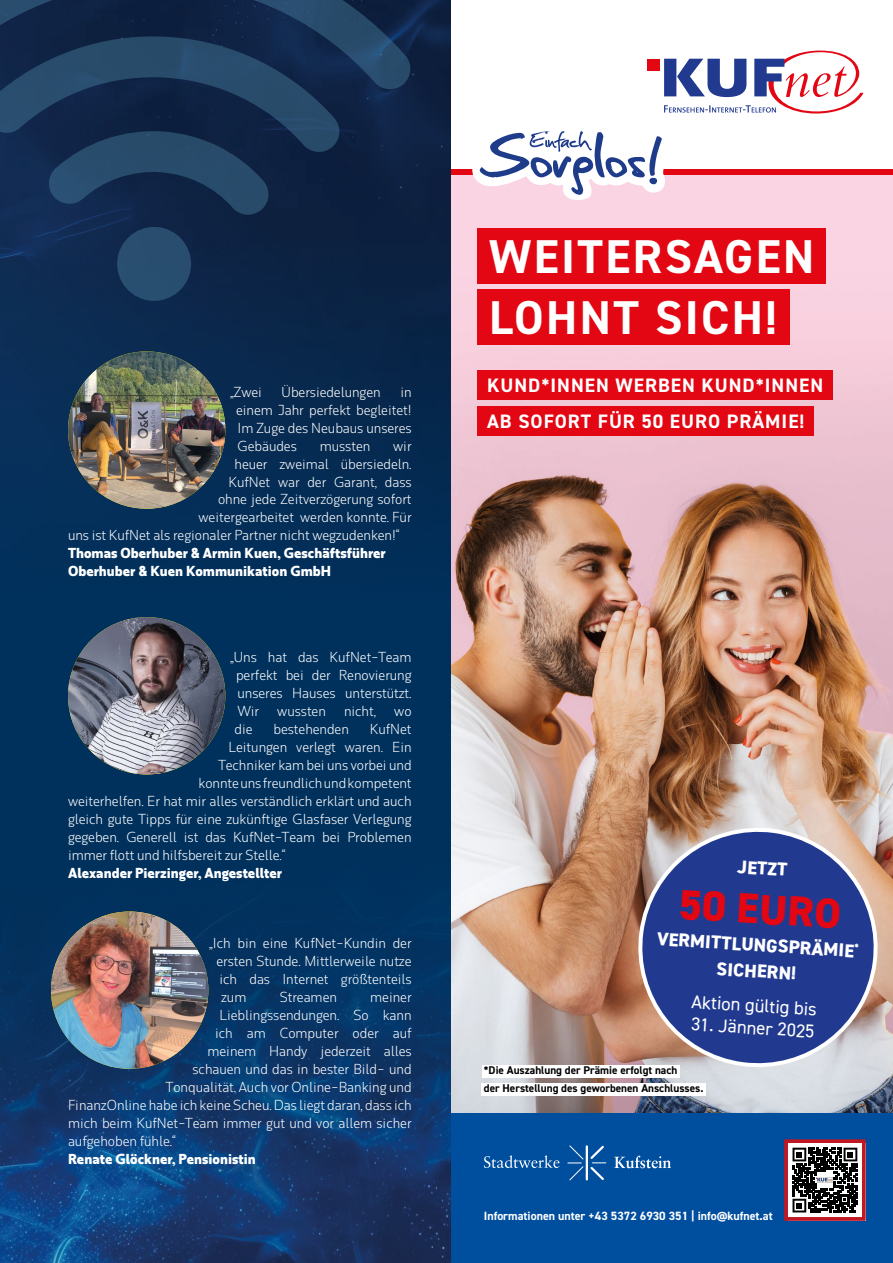
<style>
.page{position:relative;width:893px;height:1263px;background:#fff}
.page>*{position:absolute;margin:0;border:0;box-sizing:border-box;transform-origin:0 0}
.t1{font:700 47.55px/61.7px "DIN2014";letter-spacing:.05em;color:#fff}
.t2{font:800 42.45px "DIN2014";color:#e30613}
.t3{font:700 19.5px/35.7px "DIN2014";letter-spacing:.05em;color:#fff}
.t4{font:800 18.6px/26.2px "DIN2014";color:#fff;text-align:center}
.t5{font:18.6px "DIN2014";color:#fff}
.t6{font:300 13.5px/18px "Rum Sans";color:#fff;text-align:justify}
.t7{font:700 13.5px/18px "Rum Sans";color:#fff}
.t8{font:700 12px "DIN2014";color:#fff}
.t9{font:700 11.25px/18px "DIN2014";color:#000}
.t10{font:500 9px "Rum Sans";color:#fff}
</style>
<div class="page">
<img style="left:451px;top:175px;width:442px;height:938px">
<div style="left:446px;top:169px;width:447px;height:6px;background:#e30613"></div>
<svg style="left:469px;top:51px;width:394px;height:152px"></svg>
<div style="left:477px;top:228px;width:348px;height:55px;background:#e30613"></div>
<div style="left:477px;top:289px;width:313px;height:55px;background:#e30613"></div>
<div style="left:477px;top:370px;width:355px;height:30px;background:#e30613"></div>
<div style="left:477px;top:407px;width:337px;height:29px;background:#e30613"></div>
<svg style="left:628px;top:818px;width:259px;height:254px"></svg>
<div style="left:482px;top:1065px;width:197px;height:12px;background:#fff"></div>
<div style="left:482px;top:1083px;width:224px;height:12px;background:#fff"></div>
<div style="left:446px;top:1113px;width:447px;height:150px;background:#004f9f"></div>
<svg style="left:784px;top:1139px;width:81px;height:81px"></svg>
<img style="left:816px;top:1177px;width:17px;height:6px">
<svg style="left:484px;top:1155px;width:75px;height:13px"></svg>
<svg style="left:614px;top:1156px;width:57px;height:12px"></svg>
<svg style="left:567px;top:1145px;width:39px;height:36px"></svg>
<hr style="left:586px;top:1146px;width:2px;height:33px;background:#fff">
<div style="left:0;top:0;width:451px;height:1263px;background:#00315d"></div>
<img style="left:0;top:0;width:451px;height:509px">
<img style="left:0;top:913px;width:451px;height:350px">
<img style="left:68px;top:351px;width:157px;height:158px;border-radius:79px">
<img style="left:68px;top:617px;width:157px;height:157px;border-radius:78px">
<svg style="left:0;top:0;width:413px;height:302px;fill:#102548"></svg>
<img style="left:51px;top:911px;width:157px;height:158px;border-radius:79px">
<p class="t6" style="left:230px;top:382px;width:33px">„Zwei</p>
<p class="t6" style="left:282px;top:382px;width:100px">Übersiedelungen</p>
<p class="t6" style="left:236px;top:382px;width:177px;text-indent:164px">in einem Jahr perfekt begleitet!<br>Im Zuge des Neubaus unseres Gebäudes</p>
<p class="t6" style="left:320px;top:436px;width:52px">mussten</p>
<p class="t6" style="left:393px;top:436px;width:20px">wir</p>
<p class="t6" style="left:235px;top:454px;width:179px">heuer zweimal übersiedeln.</p>
<p class="t6" style="left:229px;top:472px;width:184px">KufNet war der Garant, dass</p>
<p class="t6" style="left:218px;top:490px;width:195px">ohne jede Zeitverzögerung sofort</p>
<p class="t6" style="left:199px;top:508px;width:215px">weitergearbeitet werden konnte. Für</p>
<p class="t6" style="left:68px;top:526px;width:333px">uns ist KufNet als regionaler Partner nicht wegzudenken!“</p>
<p class="t7" style="left:68px;top:544px;width:319px">Thomas Oberhuber &amp; Armin Kuen, Geschäftsführer<br>Oberhuber &amp; Kuen Kommunikation GmbH</p>
<p class="t6" style="left:236px;top:648px;width:177px;text-indent:-6px">„Uns hat das KufNet-Team perfekt bei der Renovierung unseres Hauses unterstützt.<br>Wir</p>
<p class="t6" style="left:277px;top:702px;width:50px">wussten</p>
<p class="t6" style="left:344px;top:702px;width:34px">nicht,</p>
<p class="t6" style="left:394px;top:702px;width:19px">wo</p>
<p class="t6" style="left:235px;top:720px;width:19px">die</p>
<p class="t6" style="left:274px;top:720px;width:77px">bestehenden</p>
<p class="t6" style="left:370px;top:720px;width:43px">KufNet</p>
<p class="t6" style="left:229px;top:738px;width:184px">Leitungen verlegt waren. Ein</p>
<p class="t6" style="left:218px;top:756px;width:195px">Techniker kam bei uns vorbei und</p>
<p class="t6" style="left:199px;top:774px;width:214px">konnte uns freundlich und kompetent</p>
<p class="t6" style="left:68px;top:792px;width:345px">weiterhelfen. Er hat mir alles verständlich erklärt und auch</p>
<p class="t6" style="left:68px;top:810px;width:345px">gleich gute Tipps für eine zukünftige Glasfaser Verlegung</p>
<p class="t6" style="left:68px;top:828px;width:345px">gegeben. Generell ist das KufNet-Team bei Problemen</p>
<p class="t6" style="left:68px;top:846px;width:219px">immer flott und hilfsbereit zur Stelle.“</p>
<p class="t7" style="left:68px;top:864px;width:215px">Alexander Pierzinger, Angestellter</p>
<p class="t6" style="left:209px;top:934px;width:204px">„Ich bin eine KufNet-Kundin der</p>
<p class="t6" style="left:217px;top:952px;width:197px">ersten Stunde. Mittlerweile nutze</p>
<p class="t6" style="left:220px;top:970px;width:194px">ich das Internet größtenteils</p>
<p class="t6" style="left:221px;top:988px;width:27px">zum</p>
<p class="t6" style="left:280px;top:988px;width:59px">Streamen</p>
<p class="t6" style="left:370px;top:988px;width:43px">meiner</p>
<p class="t6" style="left:220px;top:1006px;width:193px">Lieblingssendungen. So kann</p>
<p class="t6" style="left:215px;top:1024px;width:198px">ich am Computer oder auf</p>
<p class="t6" style="left:208px;top:1042px;width:205px">meinem Handy jederzeit alles</p>
<p class="t6" style="left:193px;top:1060px;width:221px">schauen und das in bester Bild- und</p>
<p class="t6" style="left:166px;top:1078px;width:248px">Tonqualität. Auch vor Online-Banking und</p>
<p class="t6" style="left:68px;top:1096px;width:345px">FinanzOnline habe ich keine Scheu. Das liegt daran, dass ich</p>
<p class="t6" style="left:68px;top:1114px;width:345px">mich beim KufNet-Team immer gut und vor allem sicher</p>
<p class="t6" style="left:68px;top:1132px;width:109px">aufgehoben fühle.“</p>
<p class="t7" style="left:68px;top:1150px;width:189px">Renate Glöckner, Pensionistin</p>
<h1 class="t1" style="left:489px;top:225px;width:327px">WEITERSAGEN<br>LOHNT SICH!</h1>
<h3 class="t3" style="left:487px;top:367px;width:337px">KUND*INNEN WERBEN KUND*INNEN<br>AB SOFORT FÜR 50 EURO PRÄMIE!</h3>
<h3 class="t4" style="left:738px;top:854px;width:51px;rotate:3deg">JETZT</h3>
<h2 class="t2" style="left:681px;top:875px;width:165px;rotate:4deg">50 EURO</h2>
<h3 class="t4" style="left:658px;top:926px;width:204px;rotate:3deg">VERMITTLUNGSPRÄMIE<sup>*<br></sup>SICHERN!</h3>
<h3 class="t5" style="left:692px;top:990px;width:127px;rotate:3deg">Aktion gültig bis</h3>
<h3 class="t5" style="left:692px;top:1013px;width:125px;rotate:3deg">31. Jänner 2025</h3>
<p class="t9" style="left:484px;top:1061px;width:221px">*Die Auszahlung der Prämie erfolgt nach<br>der Herstellung des geworbenen Anschlusses.</p>
<p class="t8" style="left:484px;top:1207px;width:290px">Informationen unter +43 5372 6930 351 | info@kufnet.at</p>
<p class="t10" style="left:704px;top:1214px;width:79px">Stadtwerke Journal</p>
</div>
